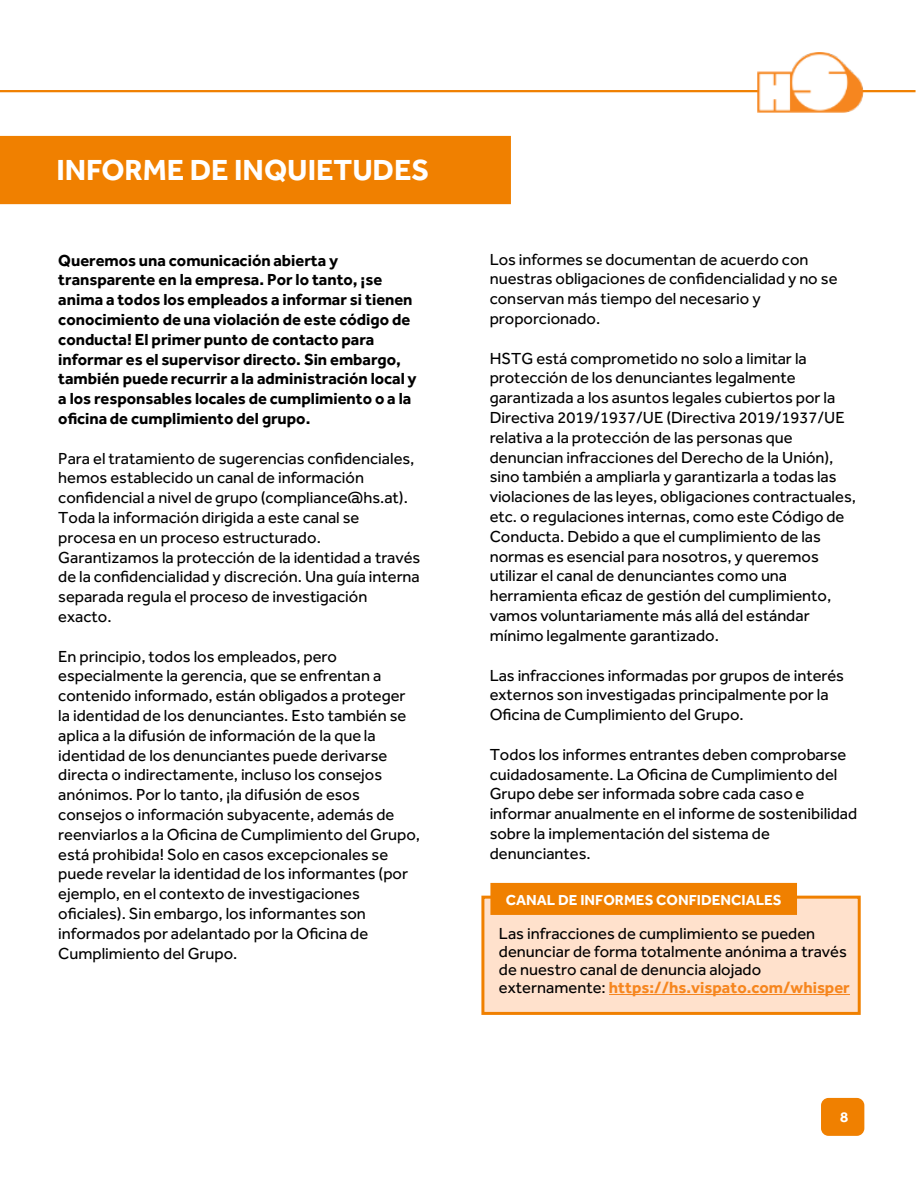
<style>
.page{position:relative;width:918px;height:1188px;background:#fff}
.page>*{position:absolute;margin:0;border:0;box-sizing:border-box;transform-origin:0 0}
.t1{font:700 30px "Effra";color:#fff}
.t2{font:16.65px "Effra";letter-spacing:-.005em;color:#000}
.t3{font:700 16.65px "Effra";color:#000}
.t4{font:16.5px "Effra";color:#000}
.t5{font:700 16.5px "Effra";color:#000}
.t6{font:700 16.5px "Effra";color:#f6861f}
.t7{font:700 15px "Effra";color:#fff}
.s1{font-weight:400;color:#000}
</style>
<div class="page">
<div style="left:821px;top:1098px;width:43px;height:38px;background:#f08000;border:4px solid #f08000;border-radius:6px"></div>
<hr style="left:0;top:90px;width:916px;height:2px;background:#f08000">
<div style="left:0;top:136px;width:511px;height:68px;background:#f08000"></div>
<img style="left:758px;top:53px;width:105px;height:60px">
<div style="left:481px;top:896px;width:380px;height:119px;background:#ffe1cc;border:3px solid #f08000"></div>
<div style="left:490px;top:883px;width:307px;height:32px;background:#f08000;border:3px solid #f08000"></div>
<hr style="left:609px;top:994px;width:241px;height:1px;background:#f6861f">
<p class="t1" style="left:56px;top:160px;width:374px">INFORME DE INQUIETUDES</p>
<p class="t5" style="left:58px;top:255px;width:281px">Queremos una comunicación abierta y</p>
<p class="t5" style="left:58px;top:274px;width:325px">transparente en la empresa. Por lo tanto, ¡se</p>
<p class="t5" style="left:58px;top:294px;width:356px">anima a todos los empleados a informar si tienen</p>
<p class="t5" style="left:58px;top:314px;width:354px">conocimiento de una violación de este código de</p>
<p class="t5" style="left:58px;top:334px;width:318px">conducta! El primer punto de contacto para</p>
<p class="t5" style="left:58px;top:354px;width:344px">informar es el supervisor directo. Sin embargo,</p>
<p class="t3" style="left:58px;top:373px;width:360px">también puede recurrir a la administración local y</p>
<p class="t5" style="left:58px;top:393px;width:354px">a los responsables locales de cumplimiento o a la</p>
<p class="t5" style="left:58px;top:413px;width:254px">oficina de cumplimiento del grupo.</p>
<p class="t4" style="left:58px;top:453px;width:358px">Para el tratamiento de sugerencias confidenciales,</p>
<p class="t4" style="left:58px;top:472px;width:307px">hemos establecido un canal de información</p>
<p class="t4" style="left:58px;top:492px;width:351px">confidencial a nivel de grupo (compliance@hs.at).</p>
<p class="t4" style="left:58px;top:512px;width:303px">Toda la información dirigida a este canal se</p>
<p class="t4" style="left:58px;top:532px;width:264px">procesa en un proceso estructurado.</p>
<p class="t4" style="left:58px;top:552px;width:364px">Garantizamos la protección de la identidad a través</p>
<p class="t4" style="left:58px;top:571px;width:363px">de la confidencialidad y discreción. Una guía interna</p>
<p class="t4" style="left:58px;top:591px;width:311px">separada regula el proceso de investigación</p>
<p class="t4" style="left:58px;top:611px;width:55px">exacto.</p>
<p class="t4" style="left:58px;top:651px;width:280px">En principio, todos los empleados, pero</p>
<p class="t4" style="left:58px;top:670px;width:325px">especialmente la gerencia, que se enfrentan a</p>
<p class="t4" style="left:58px;top:690px;width:349px">contenido informado, están obligados a proteger</p>
<p class="t4" style="left:58px;top:710px;width:350px">la identidad de los denunciantes. Esto también se</p>
<p class="t4" style="left:58px;top:730px;width:319px">aplica a la difusión de información de la que la</p>
<p class="t4" style="left:58px;top:750px;width:331px">identidad de los denunciantes puede derivarse</p>
<p class="t4" style="left:58px;top:769px;width:325px">directa o indirectamente, incluso los consejos</p>
<p class="t4" style="left:58px;top:789px;width:303px">anónimos. Por lo tanto, ¡la difusión de esos</p>
<p class="t4" style="left:58px;top:809px;width:338px">consejos o información subyacente, además de</p>
<p class="t4" style="left:58px;top:829px;width:363px">reenviarlos a la Oficina de Cumplimiento del Grupo,</p>
<p class="t4" style="left:58px;top:849px;width:331px">está prohibida! Solo en casos excepcionales se</p>
<p class="t4" style="left:58px;top:868px;width:351px">puede revelar la identidad de los informantes (por</p>
<p class="t4" style="left:58px;top:888px;width:303px">ejemplo, en el contexto de investigaciones</p>
<p class="t2" style="left:58px;top:908px;width:309px">oficiales). Sin embargo, los informantes son</p>
<p class="t4" style="left:58px;top:928px;width:311px">informados por adelantado por la Oficina de</p>
<p class="t4" style="left:58px;top:948px;width:181px">Cumplimiento del Grupo.</p>
<p class="t4" style="left:490px;top:254px;width:320px">Los informes se documentan de acuerdo con</p>
<p class="t4" style="left:490px;top:273px;width:349px">nuestras obligaciones de confidencialidad y no se</p>
<p class="t4" style="left:490px;top:293px;width:273px">conservan más tiempo del necesario y</p>
<p class="t4" style="left:490px;top:313px;width:112px">proporcionado.</p>
<p class="t4" style="left:490px;top:353px;width:319px">HSTG está comprometido no solo a limitar la</p>
<p class="t2" style="left:490px;top:372px;width:308px">protección de los denunciantes legalmente</p>
<p class="t4" style="left:490px;top:392px;width:347px">garantizada a los asuntos legales cubiertos por la</p>
<p class="t4" style="left:490px;top:412px;width:356px">Directiva 2019/1937/UE (Directiva 2019/1937/UE</p>
<p class="t4" style="left:490px;top:432px;width:304px">relativa a la protección de las personas que</p>
<p class="t4" style="left:490px;top:452px;width:345px">denuncian infracciones del Derecho de la Unión),</p>
<p class="t4" style="left:490px;top:471px;width:349px">sino también a ampliarla y garantizarla a todas las</p>
<p class="t4" style="left:490px;top:491px;width:368px">violaciones de las leyes, obligaciones contractuales,</p>
<p class="t4" style="left:490px;top:511px;width:356px">etc. o regulaciones internas, como este Código de</p>
<p class="t4" style="left:490px;top:531px;width:333px">Conducta. Debido a que el cumplimiento de las</p>
<p class="t4" style="left:490px;top:551px;width:331px">normas es esencial para nosotros, y queremos</p>
<p class="t4" style="left:490px;top:570px;width:299px">utilizar el canal de denunciantes como una</p>
<p class="t4" style="left:490px;top:590px;width:343px">herramienta eficaz de gestión del cumplimiento,</p>
<p class="t4" style="left:490px;top:610px;width:322px">vamos voluntariamente más allá del estándar</p>
<p class="t2" style="left:490px;top:630px;width:231px">mínimo legalmente garantizado.</p>
<p class="t4" style="left:490px;top:670px;width:356px">Las infracciones informadas por grupos de interés</p>
<p class="t4" style="left:490px;top:689px;width:340px">externos son investigadas principalmente por la</p>
<p class="t4" style="left:490px;top:709px;width:255px">Oficina de Cumplimiento del Grupo.</p>
<p class="t4" style="left:490px;top:749px;width:358px">Todos los informes entrantes deben comprobarse</p>
<p class="t4" style="left:490px;top:769px;width:349px">cuidadosamente. La Oficina de Cumplimiento del</p>
<p class="t4" style="left:490px;top:788px;width:316px">Grupo debe ser informada sobre cada caso e</p>
<p class="t4" style="left:490px;top:808px;width:369px">informar anualmente en el informe de sostenibilidad</p>
<p class="t4" style="left:490px;top:828px;width:282px">sobre la implementación del sistema de</p>
<p class="t4" style="left:490px;top:848px;width:103px">denunciantes.</p>
<p class="t7" style="left:506px;top:895px;width:277px">CANAL DE INFORMES CONFIDENCIALES</p>
<p class="t4" style="left:499px;top:928px;width:318px">Las infracciones de cumplimiento se pueden</p>
<p class="t4" style="left:499px;top:946px;width:350px">denunciar de forma totalmente anónima a través</p>
<p class="t4" style="left:499px;top:964px;width:264px">de nuestro canal de denuncia alojado</p>
<p class="t6" style="left:499px;top:982px;width:352px"><span class="s1">externamente:</span> https://hs.vispato.com/whisper</p>
<p class="t7" style="left:840px;top:1112px;width:10px">8</p>
</div>
